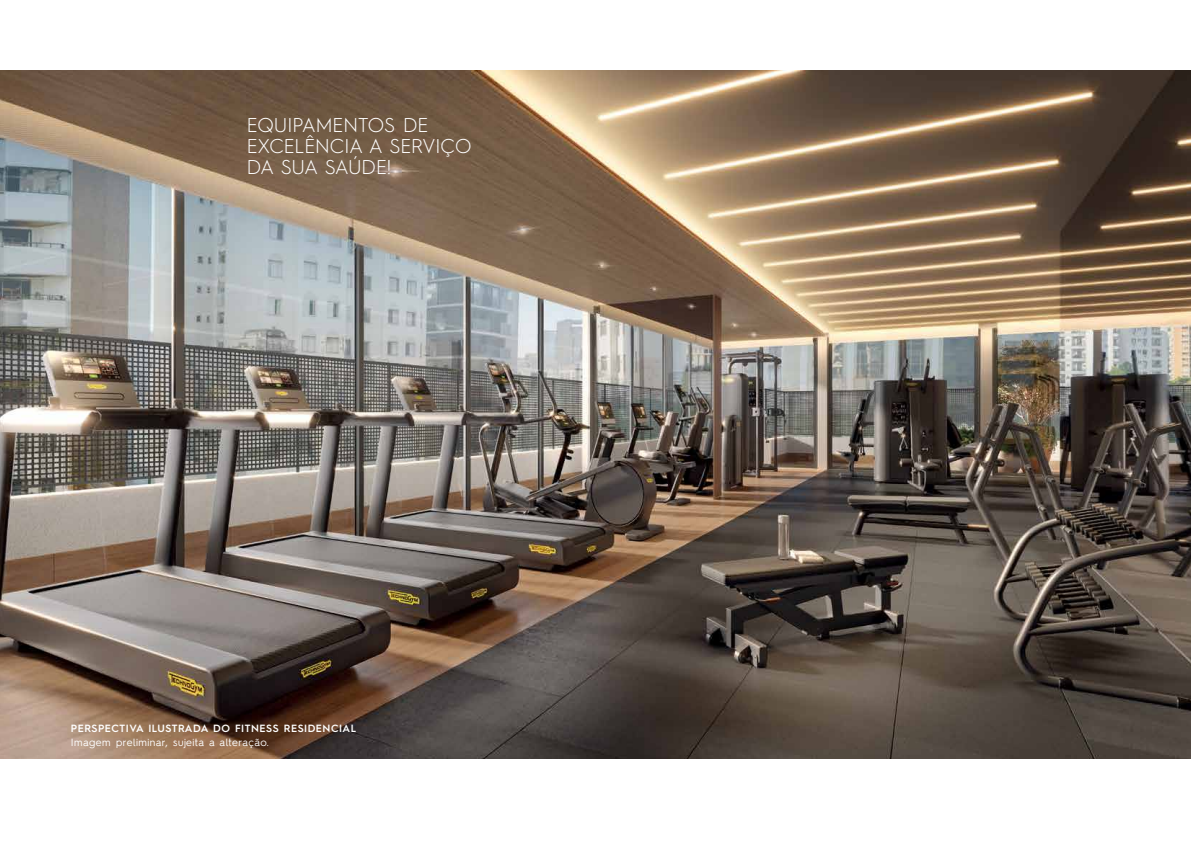
<style>
.page{position:relative;width:1191px;height:842px;background:#fff}
.page>*{position:absolute;margin:0;border:0;box-sizing:border-box;transform-origin:0 0}
.t1{font:300 20px/21px "Hurme Geometric Sans 2";color:#fff}
.t2{font:600 10.5px "Hurme Geometric Sans 2";letter-spacing:.05em;color:#fff}
.t3{font:10.5px "Hurme Geometric Sans 2";letter-spacing:.04em;color:#fff}
</style>
<div class="page">
<img style="left:0;top:71px;width:1191px;height:688px">
<p class="t1" style="left:247px;top:113px;width:226px">EQUIPAMENTOS DE<br>EXCELÊNCIA A SERVIÇO<br>DA SUA SAÚDE!</p>
<p class="t2" style="left:71px;top:720px;width:287px">PERSPECTIVA ILUSTRADA DO FITNESS RESIDENCIAL</p>
<p class="t3" style="left:71px;top:735px;width:199px">Imagem preliminar, sujeita a alteração.</p>
</div>
